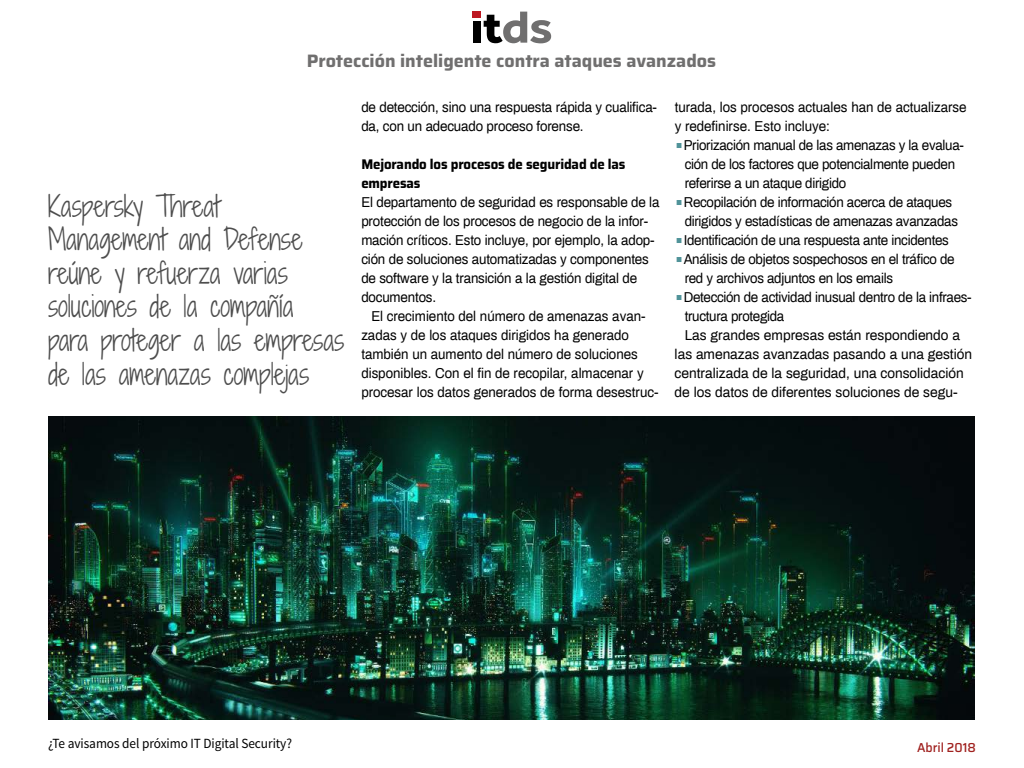
<style>
.page{position:relative;width:1024px;height:768px;background:#fff}
.page>*{position:absolute;margin:0;border:0;box-sizing:border-box;transform-origin:0 0}
.t1{font:28px/33.6px "Shadows Into Light Two";color:#4d4d4d;scale:.9 1}
.t2{font:700 18px "Saira";color:#706f6f}
.t3{font:14px/19px "Archivo";letter-spacing:-.01em;color:#000;scale:.95 1}
.t4{font:14px "Archivo";letter-spacing:-.01em;color:#000}
.t5{font:700 14px/19px "Saira";letter-spacing:-.01em;color:#000;scale:.95 1}
.t6{font:14px "Source Sans Pro";letter-spacing:-.005em;color:#000;scale:.95 1}
.t7{font:500 13px "Saira";color:#a0211f;scale:.95 1}
</style>
<div class="page">
<div style="left:473px;top:12px;width:8px;height:6px;background:#bd1822"></div>
<div style="left:473px;top:21px;width:8px;height:21px;background:#000"></div>
<svg style="left:484px;top:12px;width:67px;height:31px"></svg>
<img style="left:48px;top:416px;width:927px;height:304px">
<p class="t2" style="left:307px;top:47px;width:411px">Protección inteligente contra ataques avanzados</p>
<h1 class="t1" style="left:48px;top:189px;width:331px">Kaspersky Threat<br>Management and Defense reúne y refuerza varias soluciones de la compañía<br>para proteger a las empresas de las amenazas complejas</h1>
<p class="t3" style="left:361px;top:97px;width:313px">de detección, sino una respuesta rápida y cualifica&shy;da, con un adecuado proceso forense.</p>
<p class="t5" style="left:361px;top:155px;width:280px">Mejorando los procesos de seguridad de las empresas</p>
<p class="t3" style="left:361px;top:192px;width:315px">El departamento de seguridad es responsable de la protección de los procesos de negocio de la infor&shy;mación críticos. Esto incluye, por ejemplo, la adop&shy;ción de soluciones automatizadas y componentes de software y la transición a la gestión digital de documentos.</p>
<p class="t3" style="left:361px;top:306px;width:314px;text-indent:10px">El crecimiento del número de amenazas avan&shy;zadas y de los ataques dirigidos ha generado también un aumento del número de soluciones disponibles. Con el fin de recopilar, almacenar y procesar los datos generados de forma desestruc-</p>
<p class="t3" style="left:675px;top:97px;width:309px">turada, los procesos actuales han de actualizarse y redefinirse. Esto incluye:</p>
<p class="t3" style="left:684px;top:135px;width:296px">Priorización manual de las amenazas y la evalua-</p>
<p class="t3" style="left:685px;top:154px;width:286px">ción de los factores que potencialmente pueden</p>
<p class="t3" style="left:685px;top:173px;width:172px">referirse a un ataque dirigido</p>
<p class="t3" style="left:684px;top:192px;width:284px">Recopilación de información acerca de ataques</p>
<p class="t3" style="left:685px;top:211px;width:289px">dirigidos y estadísticas de amenazas avanzadas</p>
<p class="t3" style="left:684px;top:230px;width:281px">Identificación de una respuesta ante incidentes</p>
<p class="t3" style="left:684px;top:249px;width:287px">Análisis de objetos sospechosos en el tráfico de</p>
<p class="t3" style="left:685px;top:268px;width:221px">red y archivos adjuntos en los emails</p>
<p class="t3" style="left:684px;top:287px;width:305px">Detección de actividad inusual dentro de la infraes-</p>
<p class="t3" style="left:685px;top:306px;width:106px">tructura protegida</p>
<p class="t4" style="left:685px;top:326px;width:277px">Las grandes empresas están respondiendo a</p>
<p class="t4" style="left:675px;top:345px;width:299px">las amenazas avanzadas pasando a una gestión</p>
<p class="t4" style="left:675px;top:364px;width:291px">centralizada de la seguridad, una consolidación</p>
<p class="t4" style="left:675px;top:383px;width:284px">de los datos de diferentes soluciones de segu-</p>
<p class="t6" style="left:48px;top:734px;width:258px">¿Te avisamos del próximo IT Digital Security?</p>
<p class="t7" style="left:917px;top:738px;width:64px">Abril 2018</p>
</div>
